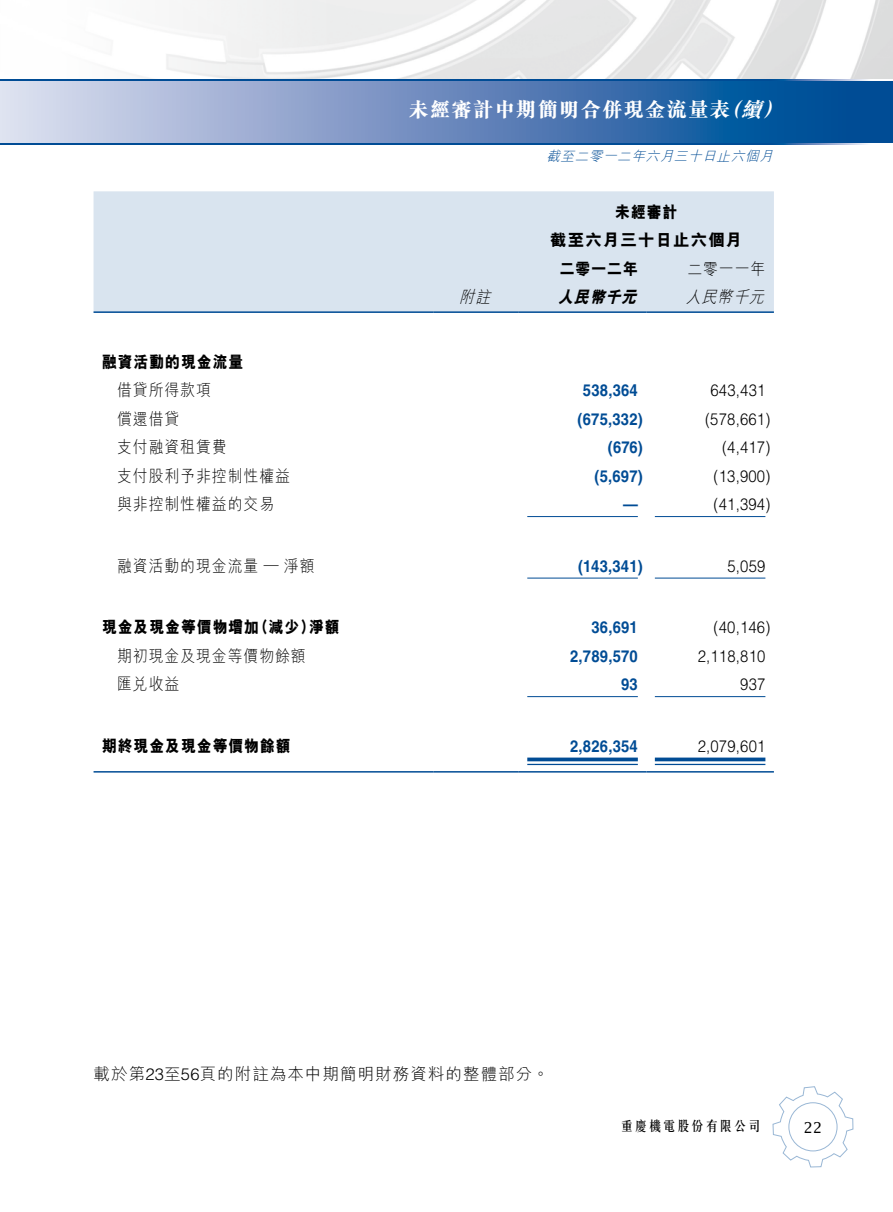
<style>
.page{position:relative;width:893px;height:1212px;background:#fff}
.page>*{position:absolute;margin:0;border:0;box-sizing:border-box;transform-origin:0 0}
.Subhead_1{font:800 20.25px "M Sung HK";letter-spacing:.06em;color:#fff}
.Subhead_1-2{font:italic 800 20.25px "M Sung HK";color:#fff}
.Body_text{font:300 16.5px "Helvetica LT Std";letter-spacing:.015em;color:#000;scale:.9 1}
.Body_text-2{font:300 16.5px "M Hei HK";letter-spacing:.065em;color:#000;scale:.9 1}
.Body_text-3{font:700 16.5px "Helvetica LT Std";letter-spacing:.015em;color:#004c95;scale:.9 1}
.Body_text-4{font:800 16.5px "M Hei HK";letter-spacing:.065em;color:#000;scale:.9 1}
.Body_text-5{font:300 16.5px "M Hei HK";letter-spacing:.065em;color:#000}
.Body_text-6{font:800 16.5px "M Hei HK";letter-spacing:.065em;color:#000}
.Body_text-7{font:italic 300 16.5px "M Hei HK";color:#000;scale:.9 1}
.Body_text-8{font:italic 800 16.5px "M Hei HK";color:#000;scale:.9 1}
.t1{font:15px "Lucida Std";color:#000}
.t2{font:italic 300 13.5px "M Hei HK";color:#004c95}
.t3{font:500 13.5px "C Song 3 HK";letter-spacing:.05em;color:#000}
.s1{font-family:"Helvetica LT Std"}
</style>
<div class="page">
<img style="left:130px;top:0;width:763px;height:79px">
<svg style="left:0;top:143px;width:868px;height:2px;background:#0d549a"></svg>
<svg style="left:0;top:79px;width:868px;height:2px;background:#0d549a"></svg>
<svg style="left:0;top:81px;width:893px;height:62px;background:#668cbe"></svg>
<svg style="left:772px;top:1086px;width:82px;height:82px"></svg>
<div style="left:94px;top:191px;width:680px;height:120px;background:#d9e4ef"></div>
<hr style="left:94px;top:311px;width:340px;height:2px;background:#004c95">
<hr style="left:434px;top:311px;width:85px;height:2px;background:#004c95">
<hr style="left:519px;top:311px;width:127px;height:2px;background:#004c95">
<hr style="left:646px;top:311px;width:128px;height:2px;background:#004c95">
<hr style="left:527px;top:516px;width:111px;height:1px;background:#004c95">
<hr style="left:655px;top:516px;width:110px;height:1px;background:#004c95">
<hr style="left:527px;top:578px;width:111px;height:1px;background:#004c95">
<hr style="left:655px;top:578px;width:110px;height:1px;background:#004c95">
<hr style="left:527px;top:696px;width:111px;height:1px;background:#004c95">
<hr style="left:655px;top:696px;width:110px;height:1px;background:#004c95">
<svg style="left:527px;top:757px;width:111px;height:4px"></svg>
<hr style="left:527px;top:764px;width:111px;height:1px;background:#004c95">
<svg style="left:655px;top:757px;width:110px;height:4px"></svg>
<hr style="left:655px;top:764px;width:110px;height:1px;background:#004c95">
<hr style="left:94px;top:771px;width:340px;height:1px;background:#004c95">
<hr style="left:434px;top:771px;width:85px;height:1px;background:#004c95">
<hr style="left:519px;top:771px;width:127px;height:1px;background:#004c95">
<hr style="left:646px;top:771px;width:128px;height:1px;background:#004c95">
<p class="Subhead_1" style="left:409px;top:99px;width:323px">未經審計中期簡明合併現金流量表</p>
<p class="Subhead_1-2" style="left:741px;top:99px;width:27px">續</p>
<p class="Subhead_1-2" style="left:721px;top:99px;width:27px">（</p>
<p class="Subhead_1-2" style="left:762px;top:99px;width:27px">(</p>
<p class="t2" style="left:546px;top:149px;width:231px">截至二零一二年六月三十日止六個月</p>
<p class="Body_text-4" style="left:615px;top:203px;width:71px">未經審計</p>
<p class="Body_text-6" style="left:550px;top:232px;width:194px">截至六月三十日止六個月</p>
<p class="Body_text-2" style="left:687px;top:260px;width:88px">二零一一年</p>
<p class="Body_text-4" style="left:560px;top:260px;width:88px">二零一二年</p>
<p class="Body_text-7" style="left:459px;top:289px;width:40px">附註</p>
<p class="Body_text-8" style="left:558px;top:289px;width:93px">人民幣千元</p>
<p class="Body_text-7" style="left:686px;top:289px;width:93px">人民幣千元</p>
<p class="Body_text-4" style="left:102px;top:353px;width:158px">融資活動的現金流量</p>
<p class="Body_text-2" style="left:117px;top:382px;width:106px">借貸所得款項</p>
<p class="Body_text-3" style="left:583px;top:380px;width:63px">538,364</p>
<p class="Body_text" style="left:710px;top:380px;width:63px">643,431</p>
<p class="Body_text-2" style="left:117px;top:410px;width:71px">償還借貸</p>
<p class="Body_text-3" style="left:578px;top:409px;width:74px">)675,332(</p>
<p class="Body_text" style="left:705px;top:409px;width:74px">)578,661(</p>
<p class="Body_text-2" style="left:117px;top:439px;width:123px">支付融資租賃費</p>
<p class="Body_text-3" style="left:608px;top:437px;width:40px">)676(</p>
<p class="Body_text" style="left:722px;top:437px;width:55px">)4,417(</p>
<p class="Body_text-2" style="left:117px;top:467px;width:194px">支付股利予非控制性權益</p>
<p class="Body_text-3" style="left:594px;top:466px;width:55px">)5,697(</p>
<p class="Body_text" style="left:714px;top:466px;width:65px">)13,900(</p>
<p class="Body_text-2" style="left:117px;top:496px;width:176px">與非控制性權益的交易</p>
<p class="Body_text-3" style="left:623px;top:494px;width:18px">—</p>
<p class="Body_text" style="left:714px;top:494px;width:65px">)41,394(</p>
<p class="Body_text-2" style="left:117px;top:557px;width:221px">融資活動的現金流量 — 淨額</p>
<p class="Body_text-3" style="left:578px;top:556px;width:73px">)143,341(</p>
<p class="Body_text" style="left:727px;top:556px;width:44px">5,059</p>
<p class="Body_text-4" style="left:102px;top:619px;width:176px">現金及現金等價物增加</p>
<p class="Body_text-4" style="left:254px;top:619px;width:69px">（減少）</p>
<p class="Body_text-4" style="left:309px;top:619px;width:36px">淨額</p>
<p class="Body_text-3" style="left:591px;top:617px;width:53px">36,691</p>
<p class="Body_text" style="left:714px;top:617px;width:65px">)40,146(</p>
<p class="Body_text-2" style="left:117px;top:647px;width:211px">期初現金及現金等價物餘額</p>
<p class="Body_text-3" style="left:570px;top:646px;width:77px">2,789,570</p>
<p class="Body_text" style="left:698px;top:646px;width:77px">2,118,810</p>
<p class="Body_text-2" style="left:117px;top:676px;width:71px">匯兌收益</p>
<p class="Body_text-3" style="left:621px;top:674px;width:20px">93</p>
<p class="Body_text" style="left:740px;top:674px;width:29px">937</p>
<p class="Body_text-4" style="left:102px;top:737px;width:211px">期終現金及現金等價物餘額</p>
<p class="Body_text-3" style="left:570px;top:736px;width:77px">2,826,354</p>
<p class="Body_text" style="left:698px;top:736px;width:77px">2,079,601</p>
<p class="Body_text-5" style="left:94px;top:1065px;width:457px">載於第<span class="s1">23</span>至<span class="s1">56</span>頁的附註為本中期簡明財務資料的整體部分。</p>
<p class="t3" style="left:620px;top:1119px;width:143px">重慶機電股份有限公司</p>
<p class="t1" style="left:803px;top:1118px;width:20px">22</p>
</div>
